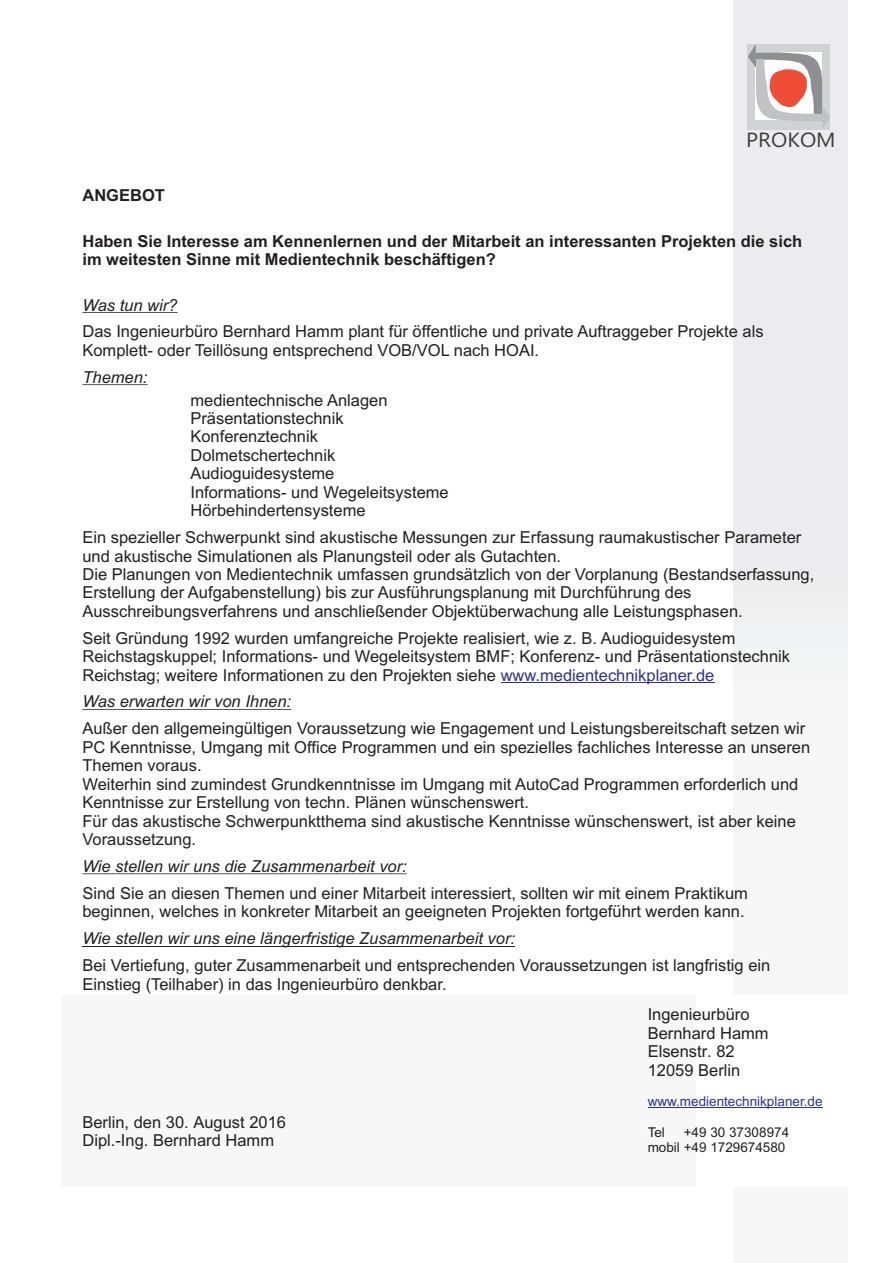
<style>
.page{position:relative;width:893px;height:1263px;background:#fff}
.page>*{position:absolute;margin:0;border:0;box-sizing:border-box;transform-origin:0 0}
.t1{font:20.55px "Ebrima";color:#3e3e3f;scale:1.05 1}
.t2{font:16.5px/18.5px "Arial";color:#231f20}
.t3{font:700 16.5px/18.5px "Arial";color:#231f20}
.t4{font:italic 16.5px "Arial";color:#231f20}
.t5{font:13.5px/15.1px "Arial";color:#231f20;text-align:right}
.t6{font:13.5px "Arial";color:#2d3291}
.s1{color:#2d3291}
</style>
<div class="page">
<div style="left:61px;top:995px;width:635px;height:192px;background:#f7f7f8"></div>
<div style="left:733px;top:0;width:114px;height:1263px;background:#ececee"></div>
<hr style="left:82px;top:312px;width:95px;height:1px;background:#231f20">
<hr style="left:82px;top:384px;width:66px;height:1px;background:#231f20">
<hr style="left:82px;top:709px;width:209px;height:1px;background:#231f20">
<hr style="left:82px;top:873px;width:325px;height:1px;background:#231f20">
<hr style="left:82px;top:946px;width:433px;height:1px;background:#231f20">
<hr style="left:501px;top:682px;width:213px;height:1px;background:#2d3291">
<svg style="left:748px;top:44px;width:82px;height:86px;background:#d1b9b7"></svg>
<div style="left:696px;top:995px;width:183px;height:192px;background:#fff"></div>
<hr style="left:648px;top:1107px;width:174px;height:1px;background:#2d3291">
<p class="t1" style="left:746px;top:132px;width:87px">PROKOM</p>
<p class="t3" style="left:82px;top:188px;width:84px">ANGEBOT</p>
<p class="t3" style="left:82px;top:233px;width:721px">Haben Sie Interesse am Kennenlernen und der Mitarbeit an interessanten Projekten die sich im weitesten Sinne mit Medientechnik beschäftigen?</p>
<p class="t4" style="left:82px;top:299px;width:97px">Was tun wir?</p>
<p class="t2" style="left:82px;top:324px;width:683px">Das Ingenieurbüro Bernhard Hamm plant für öffentliche und private Auftraggeber Projekte als<br>Komplett- oder Teillösung entsprechend VOB/VOL nach HOAI.</p>
<p class="t4" style="left:82px;top:371px;width:67px">Themen:</p>
<p class="t2" style="left:190px;top:392px;width:260px">medientechnische Anlagen<br>Präsentationstechnik<br>Konferenztechnik<br>Dolmetschertechnik<br>Audioguidesysteme<br>Informations- und Wegeleitsysteme<br>Hörbehindertensysteme</p>
<p class="t2" style="left:82px;top:529px;width:733px">Ein spezieller Schwerpunkt sind akustische Messungen zur Erfassung raumakustischer Parameter und akustische Simulationen als Planungsteil oder als Gutachten.<br>Die Planungen von Medientechnik umfassen grundsätzlich von der Vorplanung (Bestandserfassung, Erstellung der Aufgabenstellung) bis zur Ausführungsplanung mit Durchführung des Ausschreibungsverfahrens und anschließender Objektüberwachung alle Leistungsphasen.</p>
<p class="t2" style="left:82px;top:630px;width:709px">Seit Gründung 1992 wurden umfangreiche Projekte realisiert, wie z. B. Audioguidesystem<br>Reichstagskuppel; Informations- und Wegeleitsystem BMF; Konferenz- und Präsentationstechnik<br>Reichstag; weitere Informationen zu den Projekten siehe <span class="s1">www.medientechnikplaner.de</span></p>
<p class="t4" style="left:82px;top:695px;width:210px">Was erwarten wir von Ihnen:</p>
<p class="t2" style="left:82px;top:721px;width:729px">Außer den allgemeingültigen Voraussetzung wie Engagement und Leistungsbereitschaft setzen wir PC Kenntnisse, Umgang mit Office Programmen und ein spezielles fachliches Interesse an unseren Themen voraus.<br>Weiterhin sind zumindest Grundkenntnisse im Umgang mit AutoCad Programmen erforderlich und Kenntnisse zur Erstellung von techn. Plänen wünschenswert.<br>Für das akustische Schwerpunktthema sind akustische Kenntnisse wünschenswert, ist aber keine Voraussetzung.</p>
<p class="t4" style="left:82px;top:860px;width:326px">Wie stellen wir uns die Zusammenarbeit vor:</p>
<p class="t2" style="left:82px;top:885px;width:667px">Sind Sie an diesen Themen und einer Mitarbeit interessiert, sollten wir mit einem Praktikum beginnen, welches in konkreter Mitarbeit an geeigneten Projekten fortgeführt werden kann.</p>
<p class="t4" style="left:82px;top:932px;width:434px">Wie stellen wir uns eine längerfristige Zusammenarbeit vor:</p>
<p class="t2" style="left:82px;top:957px;width:689px">Bei Vertiefung, guter Zusammenarbeit und entsprechenden Voraussetzungen ist langfristig ein<br>Einstieg (Teilhaber) in das Ingenieurbüro denkbar.</p>
<p class="t2" style="left:648px;top:1007px;width:123px">Ingenieurbüro<br>Bernhard Hamm<br>Elsenstr. 82<br>12059 Berlin</p>
<p class="t2" style="left:82px;top:1114px;width:205px">Berlin, den 30. August 2016<br>Dipl.-Ing. Bernhard Hamm</p>
<p class="t6" style="left:648px;top:1096px;width:176px">www.medientechnikplaner.de</p>
<p class="t5" style="left:648px;top:1125px;width:143px">+49 30 37308974<br>mobil +49 1729674580</p>
<p class="t5" style="left:648px;top:1125px;width:19px">Tel</p>
</div>
